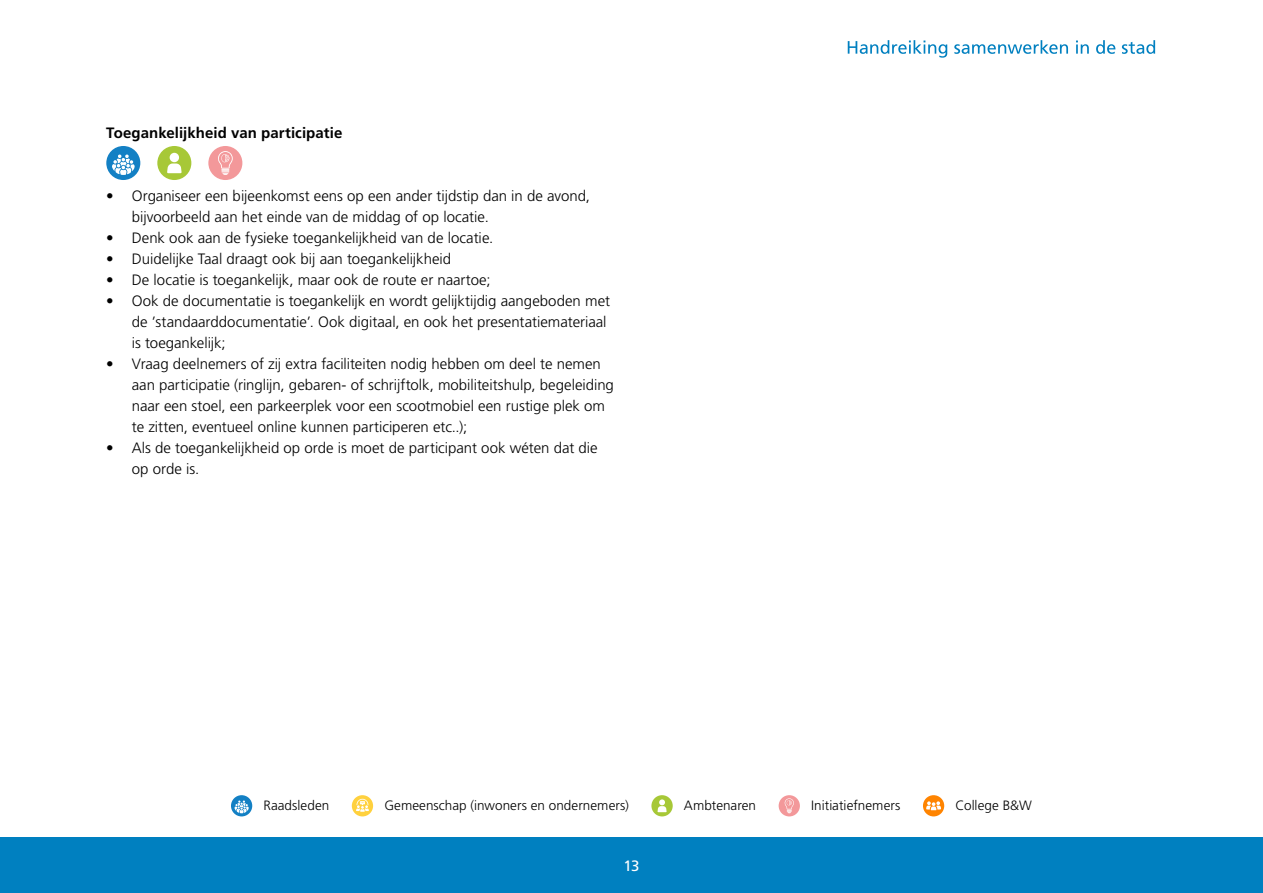
<style>
.page{position:relative;width:1263px;height:893px;background:#fff}
.page>*{position:absolute;margin:0;border:0;box-sizing:border-box;transform-origin:0 0}
.P_-_Opsomming_-_bullets_dicht{font:300 15px/21px "Frutiger LT Std";color:#000}
.H3_-_Subkop{font:700 15px "Frutiger LT Std";letter-spacing:.005em;color:#000}
.t1{font:15px "Frutiger LT Std";color:#fff}
.t2{font:300 13.5px "Frutiger LT Std";letter-spacing:.005em;color:#000}
</style>
<div class="page">
<div style="left:0;top:837px;width:1263px;height:56px;background:#0080c0"></div>
<svg style="left:848px;top:40px;width:307px;height:18px"></svg>
<div style="left:106px;top:146px;width:34px;height:34px;background:#1380c4;border-radius:50%"></div>
<svg style="left:112px;top:155px;width:23px;height:20px"></svg>
<div style="left:157px;top:146px;width:34px;height:34px;background:#a7c837;border-radius:50%"></div>
<svg style="left:167px;top:164px;width:15px;height:9px"></svg>
<div style="left:170px;top:153px;width:9px;height:9px;background:#fff;border-radius:50%"></div>
<div style="left:208px;top:146px;width:34px;height:34px;background:#f3989a;border-radius:50%"></div>
<svg style="left:218px;top:151px;width:15px;height:24px"></svg>
<div style="left:231px;top:795px;width:21px;height:21px;background:#1380c4;border-radius:50%"></div>
<svg style="left:234px;top:800px;width:15px;height:13px"></svg>
<div style="left:352px;top:795px;width:21px;height:21px;background:#ffd13e;border-radius:50%"></div>
<svg style="left:356px;top:799px;width:13px;height:13px"></svg>
<div style="left:651px;top:795px;width:22px;height:21px;background:#a7c837;border-radius:50%"></div>
<svg style="left:657px;top:799px;width:10px;height:13px"></svg>
<div style="left:779px;top:795px;width:21px;height:21px;background:#f3989a;border-radius:50%"></div>
<svg style="left:784px;top:798px;width:10px;height:15px"></svg>
<div style="left:923px;top:795px;width:21px;height:21px;background:#ff8400;border-radius:50%"></div>
<svg style="left:926px;top:801px;width:15px;height:9px"></svg>
<p class="H3_-_Subkop" style="left:106px;top:124px;width:238px">Toegankelijkheid van participatie</p>
<p class="P_-_Opsomming_-_bullets_dicht" style="left:132px;top:186px;width:460px;text-indent:-26px">• Organiseer een bijeenkomst eens op een ander tijdstip dan in de avond, bijvoorbeeld aan het einde van de middag of op locatie.</p>
<p class="P_-_Opsomming_-_bullets_dicht" style="left:106px;top:228px;width:389px">• Denk ook aan de fysieke toegankelijkheid van de locatie.</p>
<p class="P_-_Opsomming_-_bullets_dicht" style="left:106px;top:249px;width:346px">• Duidelijke Taal draagt ook bij aan toegankelijkheid</p>
<p class="P_-_Opsomming_-_bullets_dicht" style="left:106px;top:270px;width:386px">• De locatie is toegankelijk, maar ook de route er naartoe;</p>
<p class="P_-_Opsomming_-_bullets_dicht" style="left:132px;top:291px;width:480px;text-indent:-26px">• Ook de documentatie is toegankelijk en wordt gelijktijdig aangeboden met de ’standaarddocumentatie’. Ook digitaal, en ook het presentatiemateriaal is toegankelijk;</p>
<p class="P_-_Opsomming_-_bullets_dicht" style="left:132px;top:354px;width:484px;text-indent:-26px">• Vraag deelnemers of zij extra faciliteiten nodig hebben om deel te nemen aan participatie (ringlijn, gebaren- of schrijftolk, mobiliteitshulp, begeleiding naar een stoel, een parkeerplek voor een scootmobiel een rustige plek om te zitten, eventueel online kunnen participeren etc..);</p>
<p class="P_-_Opsomming_-_bullets_dicht" style="left:132px;top:438px;width:467px;text-indent:-26px">• Als de toegankelijkheid op orde is moet de participant ook wéten dat die op orde is.</p>
<p class="t2" style="left:263px;top:798px;width:67px">Raadsleden</p>
<p class="t2" style="left:384px;top:798px;width:246px">Gemeenschap (inwoners en ondernemers)</p>
<p class="t2" style="left:684px;top:798px;width:74px">Ambtenaren</p>
<p class="t2" style="left:811px;top:798px;width:91px">Initiatiefnemers</p>
<p class="t2" style="left:955px;top:798px;width:78px">College B&amp;W</p>
<p class="t1" style="left:623px;top:857px;width:17px">13</p>
</div>
